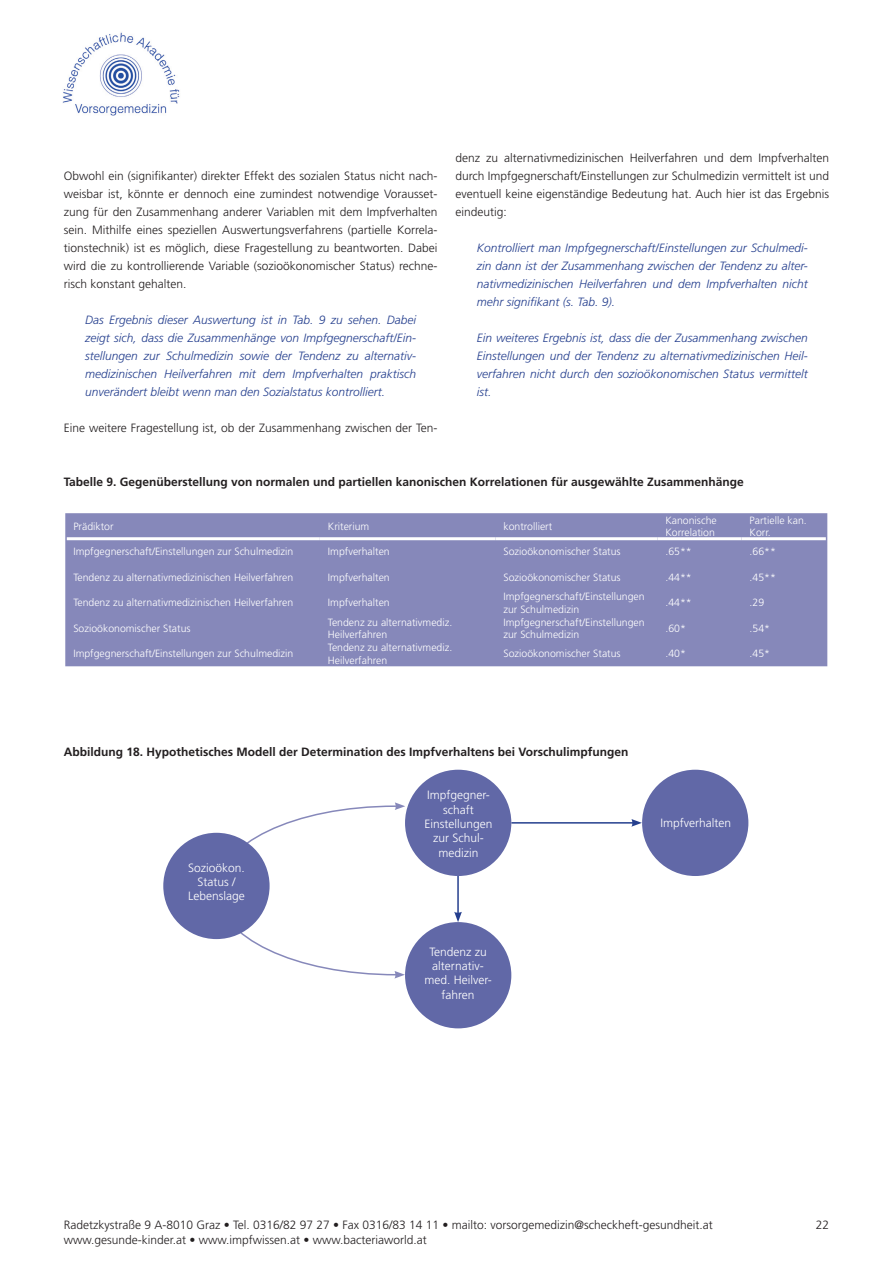
<style>
.page{position:relative;width:893px;height:1263px;background:#fff}
.page>*{position:absolute;margin:0;border:0;box-sizing:border-box;transform-origin:0 0}
.t1{font:300 12px/18px "Frutiger";color:#231f20;text-align:justify}
.t2{font:italic 300 12px/18px "Frutiger";color:#253f8e;text-align:justify}
.t3{font:700 12px "Frutiger";color:#231f20}
.t4{font:300 12px/14.4px "Frutiger";color:#fff;text-align:center}
.t5{font:300 10.5px/12.6px "Frutiger";color:#fff}
</style>
<div class="page">
<img style="left:62px;top:32px;width:118px;height:83px">
<div style="left:65px;top:513px;width:762px;height:153px;background:#8688ba"></div>
<hr style="left:67px;top:537px;width:253px;height:3px;background:#fff">
<hr style="left:320px;top:537px;width:175px;height:3px;background:#fff">
<hr style="left:495px;top:537px;width:162px;height:3px;background:#fff">
<hr style="left:657px;top:537px;width:84px;height:3px;background:#fff">
<hr style="left:741px;top:537px;width:85px;height:3px;background:#fff">
<svg style="left:216px;top:802px;width:189px;height:176px"></svg>
<hr style="left:511px;top:822px;width:123px;height:2px;background:#253f8e">
<svg style="left:631px;top:819px;width:11px;height:8px"></svg>
<hr style="left:457px;top:875px;width:2px;height:39px;background:#253f8e">
<svg style="left:454px;top:912px;width:8px;height:10px"></svg>
<div style="left:642px;top:770px;width:106px;height:106px;background:#6168a7;border-radius:50%"></div>
<div style="left:405px;top:770px;width:106px;height:106px;background:#6168a7;border-radius:50%"></div>
<div style="left:405px;top:922px;width:106px;height:106px;background:#6168a7;border-radius:50%"></div>
<div style="left:163px;top:833px;width:107px;height:106px;background:#6168a7;border-radius:50%"></div>
<p class="t1" style="left:64px;top:167px;width:375px">Obwohl ein (signifikanter) direkter Effekt des sozialen Status nicht nach&shy;weisbar ist, könnte er dennoch eine zumindest notwendige Vorausset&shy;zung für den Zusammenhang anderer Variablen mit dem Impfverhalten sein. Mithilfe eines speziellen Auswertungsverfahrens (partielle Korrela&shy;tionstechnik) ist es möglich, diese Fragestellung zu beantworten. Dabei wird die zu kontrollierende Variable (sozioökonomischer Status) rechne&shy;risch konstant gehalten.</p>
<p class="t2" style="left:85px;top:311px;width:333px">Das Ergebnis dieser Auswertung ist in Tab. 9 zu sehen. Dabei zeigt sich, dass die Zusammenhänge von Impfgegnerschaft/Ein&shy;stellungen zur Schulmedizin sowie der Tendenz zu alternativ&shy;medizinischen Heilverfahren mit dem Impfverhalten praktisch unverändert bleibt wenn man den Sozialstatus kontrolliert.</p>
<p class="t1" style="left:64px;top:419px;width:375px">Eine weitere Fragestellung ist, ob der Zusammenhang zwischen der Ten-</p>
<p class="t1" style="left:455px;top:149px;width:375px">denz zu alternativmedizinischen Heilverfahren und dem Impfverhalten durch Impfgegnerschaft/Einstellungen zur Schulmedizin vermittelt ist und eventuell keine eigenständige Bedeutung hat. Auch hier ist das Ergebnis eindeutig:</p>
<p class="t2" style="left:477px;top:239px;width:333px">Kontrolliert man Impfgegnerschaft/Einstellungen zur Schulmedi&shy;zin dann ist der Zusammenhang zwischen der Tendenz zu alter&shy;nativmedizinischen Heilverfahren und dem Impfverhalten nicht mehr signifikant (s. Tab. 9).</p>
<p class="t2" style="left:477px;top:329px;width:333px">Ein weiteres Ergebnis ist, dass die der Zusammenhang zwischen Einstellungen und der Tendenz zu alternativmedizinischen Heil&shy;verfahren nicht durch den sozioökonomischen Status vermittelt ist.</p>
<p class="t3" style="left:64px;top:475px;width:681px">Tabelle 9. Gegenüberstellung von normalen und partiellen kanonischen Korrelationen für ausgewählte Zusammenhänge</p>
<p class="t5" style="left:73px;top:520px;width:42px">Prädiktor</p>
<p class="t5" style="left:328px;top:520px;width:43px">Kriterium</p>
<p class="t5" style="left:503px;top:520px;width:50px">kontrolliert</p>
<p class="t5" style="left:665px;top:514px;width:53px">Kanonische<br>Korrelation</p>
<p class="t5" style="left:750px;top:514px;width:59px">Partielle kan.<br>Korr.</p>
<p class="t5" style="left:73px;top:546px;width:221px">Impfgegnerschaft/Einstellungen zur Schulmedizin</p>
<p class="t5" style="left:328px;top:546px;width:63px">Impfverhalten</p>
<p class="t5" style="left:503px;top:546px;width:119px">Sozioökonomischer Status</p>
<p class="t5" style="left:665px;top:546px;width:28px">.65**</p>
<p class="t5" style="left:750px;top:546px;width:28px">.66**</p>
<p class="t5" style="left:73px;top:571px;width:221px">Tendenz zu alternativmedizinischen Heilverfahren</p>
<p class="t5" style="left:328px;top:571px;width:63px">Impfverhalten</p>
<p class="t5" style="left:503px;top:571px;width:119px">Sozioökonomischer Status</p>
<p class="t5" style="left:665px;top:571px;width:28px">.44**</p>
<p class="t5" style="left:750px;top:571px;width:28px">.45**</p>
<p class="t5" style="left:73px;top:597px;width:221px">Tendenz zu alternativmedizinischen Heilverfahren</p>
<p class="t5" style="left:328px;top:597px;width:63px">Impfverhalten</p>
<p class="t5" style="left:503px;top:590px;width:143px">Impfgegnerschaft/Einstellungen zur Schulmedizin</p>
<p class="t5" style="left:665px;top:597px;width:28px">.44**</p>
<p class="t5" style="left:750px;top:597px;width:16px">.29</p>
<p class="t5" style="left:73px;top:622px;width:119px">Sozioökonomischer Status</p>
<p class="t5" style="left:328px;top:616px;width:126px">Tendenz zu alternativmediz.<br>Heilverfahren</p>
<p class="t5" style="left:503px;top:616px;width:143px">Impfgegnerschaft/Einstellungen zur Schulmedizin</p>
<p class="t5" style="left:665px;top:622px;width:22px">.60*</p>
<p class="t5" style="left:750px;top:622px;width:22px">.54*</p>
<p class="t5" style="left:73px;top:648px;width:221px">Impfgegnerschaft/Einstellungen zur Schulmedizin</p>
<p class="t5" style="left:328px;top:641px;width:126px">Tendenz zu alternativmediz.<br>Heilverfahren</p>
<p class="t5" style="left:503px;top:648px;width:119px">Sozioökonomischer Status</p>
<p class="t5" style="left:665px;top:648px;width:22px">.40*</p>
<p class="t5" style="left:750px;top:648px;width:22px">.45*</p>
<p class="t3" style="left:64px;top:745px;width:566px">Abbildung 18. Hypothetisches Modell der Determination des Impfverhaltens bei Vorschulimpfungen</p>
<p class="t4" style="left:188px;top:860px;width:58px">Sozioökon.<br>Status /<br>Lebenslage</p>
<p class="t4" style="left:424px;top:788px;width:70px">Impfgegner&shy;schaft<br>Einstellungen zur Schul&shy;medizin</p>
<p class="t4" style="left:424px;top:944px;width:69px">Tendenz zu alternativ&shy;med. Heilver&shy;fahren</p>
<p class="t4" style="left:660px;top:815px;width:72px">Impfverhalten</p>
<p class="t1" style="left:64px;top:1218px;width:651px;line-height:14.4px">Radetzkystraße 9 A-8010 Graz • Tel. 0316/82 97 27 • Fax 0316/83 14 11 • mailto: vorsorgemedizin@scheckheft-gesundheit.at www.gesunde-kinder.at • www.impfwissen.at • www.bacteriaworld.at</p>
<p class="t1" style="left:816px;top:1216px;width:15px">22</p>
</div>
